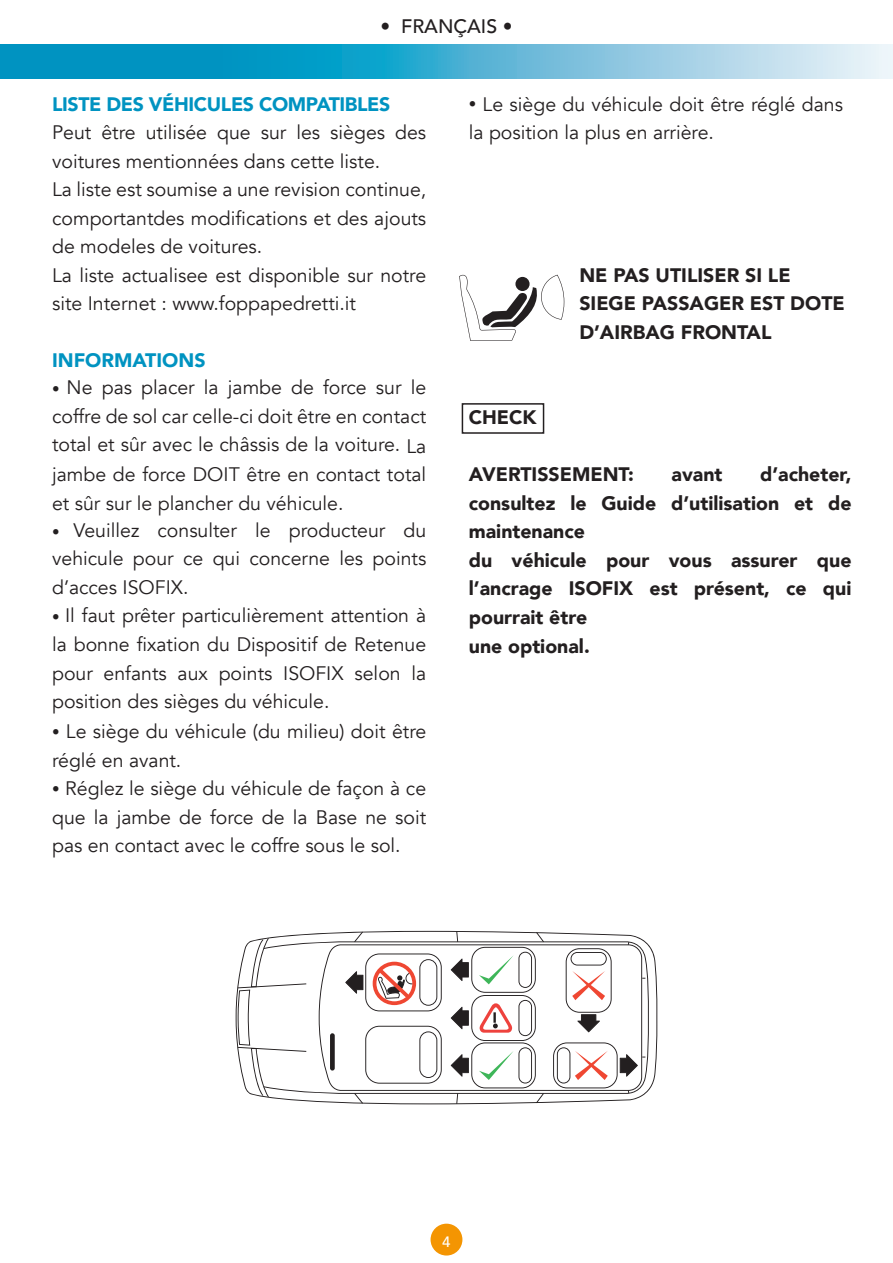
<style>
.page{position:relative;width:893px;height:1263px;background:#fff}
.page>*{position:absolute;margin:0;border:0;box-sizing:border-box;transform-origin:0 0}
.t1{font:19.5px/28.5px "Avenir";color:#231f20}
.t2{font:900 19.5px/28.5px "Avenir";color:#231f20;text-align:justify}
.t3{font:900 19.5px "Avenir";letter-spacing:-.02em;color:#0093c1}
.t4{font:900 19.5px "Avenir";color:#0093c1}
.t5{font:500 19.5px "Avenir";color:#231f20}
.t6{font:500 15px "Avenir";color:#fff}
.s1{font-size:15px}
</style>
<div class="page">
<div style="left:431px;top:1224px;width:31px;height:31px;background:#f49502;border-radius:50%"></div>
<svg style="left:0;top:45px;width:893px;height:34px;background:#52b4d5"></svg>
<svg style="left:236px;top:931px;width:421px;height:173px"></svg>
<svg style="left:306px;top:941px;width:343px;height:153px"></svg>
<svg style="left:354px;top:1093px;width:9px;height:10px"></svg>
<svg style="left:238px;top:938px;width:68px;height:159px"></svg>
<svg style="left:365px;top:1026px;width:77px;height:58px"></svg>
<div style="left:330px;top:1033px;width:5px;height:37px;background:#231f20;border-radius:2px"></div>
<svg style="left:345px;top:953px;width:97px;height:58px"></svg>
<svg style="left:553px;top:1042px;width:92px;height:51px"></svg>
<svg style="left:566px;top:948px;width:46px;height:84px"></svg>
<svg style="left:451px;top:931px;width:93px;height:173px"></svg>
<svg style="left:459px;top:275px;width:105px;height:66px"></svg>
<div style="left:462px;top:403px;width:82px;height:31px;border:2px solid #231f20"></div>
<p class="t5" style="left:381px;top:9px;width:133px">• FRANÇAIS •</p>
<p class="t3" style="left:52px;top:87px;width:340px">LISTE DES VÉHICULES COMPATIBLES</p>
<p class="t1" style="left:52px;top:119px;width:376px">Peut être utilisée que sur les sièges des voitures mentionnées dans cette liste.</p>
<p class="t1" style="left:52px;top:176px;width:376px;text-align:justify">La liste est soumise a une revision continue, comportantdes modifications et des ajouts de modeles de voitures.</p>
<p class="t1" style="left:52px;top:261px;width:376px">La liste actualisee est disponible sur notre site Internet : www.foppapedretti.it</p>
<p class="t4" style="left:52px;top:344px;width:155px">INFORMATIONS</p>
<p class="t1" style="left:52px;top:374px;width:376px"><span class="s1">•</span> Ne pas placer la jambe de force sur le coffre de sol car celle-ci doit être en contact</p>
<p class="t1" style="left:52px;top:430px;width:376px;line-height:29.4px;text-align:justify">total et sûr avec le châssis de la voiture. La jambe de force DOIT être en contact total et sûr sur le plancher du véhicule.</p>
<p class="t1" style="left:52px;top:516px;width:376px;text-align:justify"><span class="s1">•</span> Veuillez consulter le producteur du vehicule pour ce qui concerne les points d’acces ISOFIX.</p>
<p class="t1" style="left:52px;top:602px;width:376px;text-align:justify"><span class="s1">•</span> Il faut prêter particulièrement attention à la bonne fixation du Dispositif de Retenue pour enfants aux points ISOFIX selon la position des sièges du véhicule.</p>
<p class="t1" style="left:52px;top:717px;width:376px"><span class="s1">•</span> Le siège du véhicule (du milieu) doit être réglé en avant.</p>
<p class="t1" style="left:52px;top:774px;width:376px;text-align:justify"><span class="s1">•</span> Réglez le siège du véhicule de façon à ce que la jambe de force de la Base ne soit pas en contact avec le coffre sous le sol.</p>
<p class="t1" style="left:469px;top:90px;width:376px"><span class="s1">•</span> Le siège du véhicule doit être réglé dans la position la plus en arrière.</p>
<p class="t2" style="left:469px;top:403px;width:69px">CHECK</p>
<p class="t2" style="left:579px;top:260px;width:267px;text-align:left">NE PAS UTILISER SI LE<br>SIEGE PASSAGER EST DOTE<br>D’AIRBAG FRONTAL</p>
<p class="t2" style="left:469px;top:460px;width:384px;text-indent:291px">d’acheter, consultez le Guide d’utilisation et de maintenance</p>
<p class="t2" style="left:469px;top:545px;width:384px">du véhicule pour vous assurer que l’ancrage ISOFIX est présent, ce qui pourrait être</p>
<p class="t2" style="left:469px;top:631px;width:122px">une optional.</p>
<p class="t2" style="left:469px;top:460px;width:167px">AVERTISSEMENT:</p>
<p class="t2" style="left:672px;top:460px;width:52px">avant</p>
<p class="t6" style="left:442px;top:1229px;width:10px">4</p>
</div>
